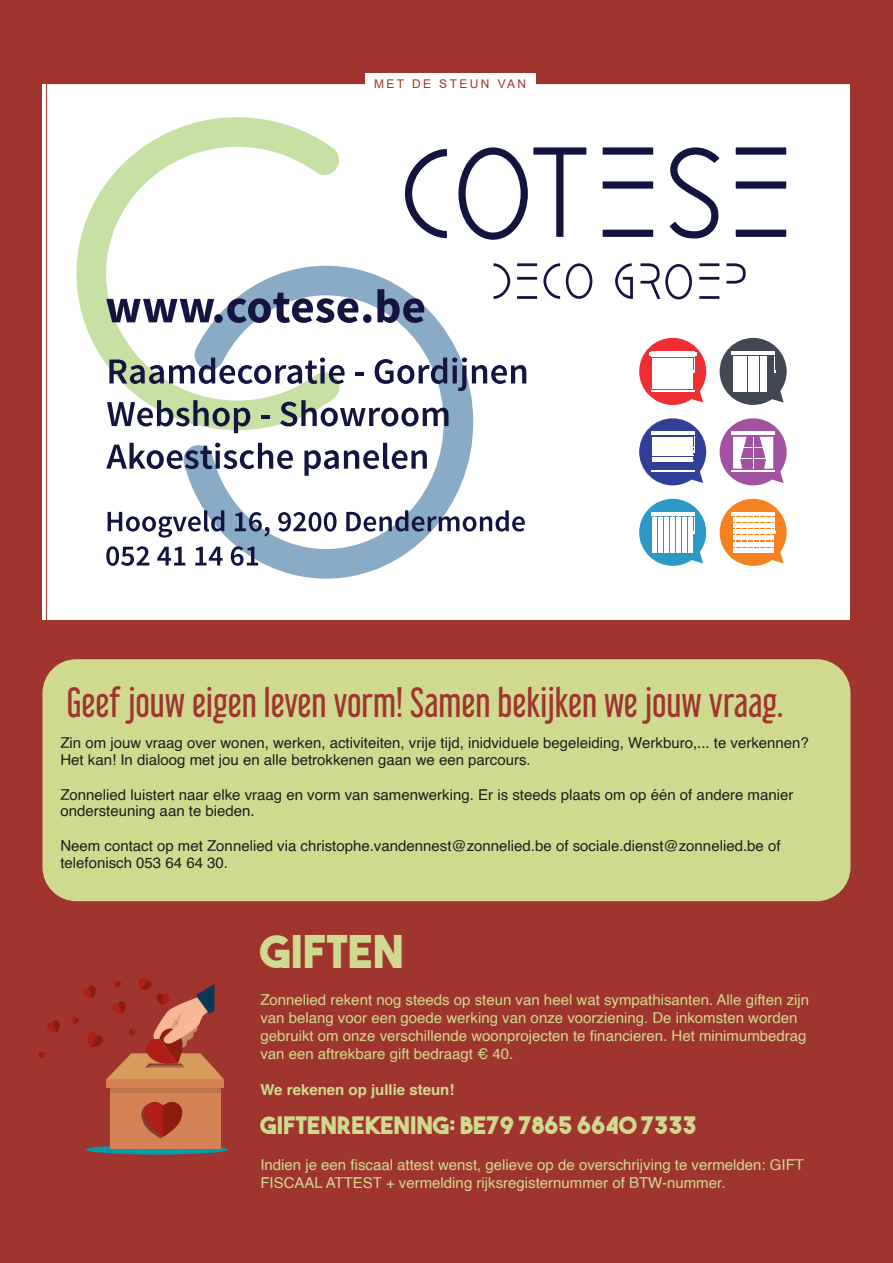
<style>
.page{position:relative;width:893px;height:1263px;background:#a0352f}
.page>*{position:absolute;margin:0;border:0;box-sizing:border-box;transform-origin:0 0}
.t1{font:45px "The Bold Font";color:#d0da8f}
.t2{font:37.5px "Libel Suit Rg";color:#a0352f}
.t3{font:24px "The Bold Font";color:#d0da8f}
.t4{font:15px/16.6px "Helvetica";color:#1d1d1b}
.t5{font:15px/18px "Helvetica";color:#d0da8f}
.t6{font:700 15px "Helvetica";color:#d0da8f}
.t7{font:12px "Arial";letter-spacing:.2em;color:#a0352f}
</style>
<div class="page">
<div style="left:86px;top:1145px;width:142px;height:9px;background:#009ca9;border-radius:50%"></div>
<svg style="left:46px;top:1020px;width:14px;height:13px"></svg>
<svg style="left:38px;top:1051px;width:8px;height:7px"></svg>
<div style="left:110px;top:1084px;width:111px;height:65px;background:#d48256"></div>
<svg style="left:110px;top:1088px;width:111px;height:5px"></svg>
<div style="left:107px;top:1079px;width:117px;height:8px;background:#d48256"></div>
<svg style="left:141px;top:1101px;width:42px;height:37px"></svg>
<svg style="left:71px;top:977px;width:153px;height:102px;background:#ab4b3b"></svg>
<div style="left:43px;top:84px;width:807px;height:535px;background:#fff"></div>
<svg style="left:182px;top:266px;width:291px;height:313px"></svg>
<svg style="left:639px;top:338px;width:67px;height:67px"></svg>
<svg style="left:720px;top:338px;width:67px;height:67px"></svg>
<hr style="left:731px;top:351px;width:44px;height:4px;background:#fff">
<div style="left:733px;top:356px;width:13px;height:35px;background:#fff"></div>
<div style="left:748px;top:356px;width:10px;height:35px;background:#fff"></div>
<div style="left:760px;top:356px;width:7px;height:35px;background:#fff"></div>
<svg style="left:720px;top:418px;width:67px;height:67px"></svg>
<svg style="left:639px;top:418px;width:67px;height:67px"></svg>
<hr style="left:651px;top:432px;width:43px;height:3px;background:#fff">
<hr style="left:651px;top:470px;width:43px;height:2px;background:#fff">
<div style="left:653px;top:437px;width:40px;height:11px;background:#fff"></div>
<hr style="left:652px;top:447px;width:41px;height:1px;background:#fff">
<hr style="left:652px;top:455px;width:41px;height:1px;background:#fff">
<hr style="left:652px;top:460px;width:41px;height:1px;background:#fff">
<div style="left:653px;top:448px;width:40px;height:8px;background:#fff"></div>
<hr style="left:653px;top:457px;width:40px;height:4px;background:#fff">
<svg style="left:639px;top:499px;width:67px;height:67px"></svg>
<svg style="left:720px;top:499px;width:67px;height:67px"></svg>
<hr style="left:735px;top:515px;width:1px;height:34px;background:#fff">
<hr style="left:741px;top:515px;width:1px;height:34px;background:#fff">
<hr style="left:747px;top:515px;width:1px;height:34px;background:#fff">
<hr style="left:753px;top:515px;width:1px;height:34px;background:#fff">
<hr style="left:759px;top:515px;width:1px;height:34px;background:#fff">
<hr style="left:765px;top:515px;width:1px;height:34px;background:#fff">
<hr style="left:771px;top:515px;width:1px;height:34px;background:#fff">
<hr style="left:731px;top:512px;width:44px;height:4px;background:#fff">
<div style="left:733px;top:517px;width:40px;height:5px;background:#fff"></div>
<div style="left:733px;top:523px;width:40px;height:5px;background:#fff"></div>
<div style="left:733px;top:529px;width:40px;height:5px;background:#fff"></div>
<hr style="left:733px;top:536px;width:40px;height:4px;background:#fff">
<hr style="left:733px;top:542px;width:40px;height:4px;background:#fff">
<hr style="left:733px;top:548px;width:40px;height:4px;background:#fff">
<hr style="left:517px;top:296px;width:20px;height:3px;background:#131540">
<hr style="left:699px;top:296px;width:20px;height:3px;background:#131540">
<svg style="left:566px;top:263px;width:26px;height:36px"></svg>
<svg style="left:543px;top:263px;width:17px;height:36px"></svg>
<svg style="left:615px;top:263px;width:18px;height:36px"></svg>
<svg style="left:494px;top:263px;width:16px;height:36px"></svg>
<hr style="left:517px;top:263px;width:20px;height:3px;background:#131540">
<hr style="left:517px;top:277px;width:20px;height:3px;background:#131540">
<hr style="left:699px;top:263px;width:20px;height:3px;background:#131540">
<hr style="left:699px;top:277px;width:20px;height:3px;background:#131540">
<svg style="left:640px;top:263px;width:52px;height:36px"></svg>
<svg style="left:726px;top:263px;width:20px;height:21px"></svg>
<svg style="left:77px;top:117px;width:264px;height:313px"></svg>
<svg style="left:106px;top:299px;width:108px;height:23px"></svg>
<div style="left:214px;top:314px;width:9px;height:9px;background:#131540;border-radius:50%"></div>
<svg style="left:227px;top:293px;width:131px;height:30px"></svg>
<div style="left:363px;top:314px;width:8px;height:9px;background:#131540;border-radius:50%"></div>
<svg style="left:377px;top:289px;width:47px;height:34px;background:#5d6b8a"></svg>
<svg style="left:109px;top:357px;width:236px;height:27px"></svg>
<svg style="left:355px;top:373px;width:9px;height:3px"></svg>
<svg style="left:375px;top:357px;width:151px;height:34px"></svg>
<svg style="left:107px;top:400px;width:143px;height:33px"></svg>
<svg style="left:261px;top:415px;width:9px;height:3px"></svg>
<svg style="left:280px;top:400px;width:168px;height:26px"></svg>
<svg style="left:106px;top:443px;width:187px;height:26px"></svg>
<svg style="left:304px;top:443px;width:123px;height:33px"></svg>
<svg style="left:108px;top:510px;width:116px;height:28px"></svg>
<svg style="left:235px;top:512px;width:35px;height:25px"></svg>
<svg style="left:278px;top:512px;width:59px;height:20px"></svg>
<svg style="left:346px;top:510px;width:179px;height:22px"></svg>
<svg style="left:106px;top:546px;width:43px;height:20px"></svg>
<svg style="left:157px;top:547px;width:28px;height:18px"></svg>
<svg style="left:195px;top:547px;width:28px;height:18px"></svg>
<svg style="left:231px;top:546px;width:27px;height:20px"></svg>
<svg style="left:405px;top:149px;width:42px;height:89px"></svg>
<div style="left:603px;top:147px;width:50px;height:8px;background:#131540"></div>
<div style="left:603px;top:181px;width:50px;height:8px;background:#131540"></div>
<div style="left:603px;top:230px;width:50px;height:7px;background:#131540"></div>
<div style="left:736px;top:147px;width:50px;height:8px;background:#131540"></div>
<div style="left:736px;top:181px;width:50px;height:8px;background:#131540"></div>
<div style="left:736px;top:230px;width:50px;height:7px;background:#131540"></div>
<svg style="left:670px;top:147px;width:49px;height:91px"></svg>
<svg style="left:458px;top:147px;width:128px;height:93px"></svg>
<div style="left:43px;top:659px;width:807px;height:242px;background:#d0da8f;border-radius:34px"></div>
<div style="left:365px;top:73px;width:170px;height:20px;background:#fff"></div>
<p class="t7" style="left:374px;top:79px;width:154px">MET DE STEUN VAN</p>
<h2 class="t2" style="left:67px;top:687px;width:718px">Geef jouw eigen leven vorm! Samen bekĳken we jouw vraag.</h2>
<p class="t4" style="left:60px;top:735px;width:750px">Zin om jouw vraag over wonen, werken, activiteiten, vrije tijd, inidviduele begeleiding, Werkburo,... te verkennen?<br>Het kan! In dialoog met jou en alle betrokkenen gaan we een parcours.</p>
<p class="t4" style="left:60px;top:787px;width:734px">Zonnelied luistert naar elke vraag en vorm van samenwerking. Er is steeds plaats om op één of andere manier ondersteuning aan te bieden.</p>
<p class="t4" style="left:60px;top:838px;width:722px">Neem contact op met Zonnelied via christophe.vandennest@zonnelied.be of sociale.dienst@zonnelied.be of telefonisch 053 64 64 30.</p>
<h1 class="t1" style="left:260px;top:935px;width:145px">GIFTEN</h1>
<p class="t5" style="left:260px;top:991px;width:550px">Zonnelied rekent nog steeds op steun van heel wat sympathisanten. Alle giften zijn van belang voor een goede werking van onze voorziening. De inkomsten worden gebruikt om onze verschillende woonprojecten te financieren. Het minimumbedrag van een aftrekbare gift bedraagt € 40.</p>
<p class="t6" style="left:260px;top:1083px;width:195px">We rekenen op jullie steun!</p>
<h3 class="t3" style="left:260px;top:1116px;width:438px">GIFTENREKENING: BE79 7865 6640 7333</h3>
<p class="t5" style="left:260px;top:1156px;width:545px">Indien je een fiscaal attest wenst, gelieve op de overschrijving te vermelden: GIFT<br>FISCAAL ATTEST + vermelding rijksregisternummer of BTW-nummer.</p>
</div>
